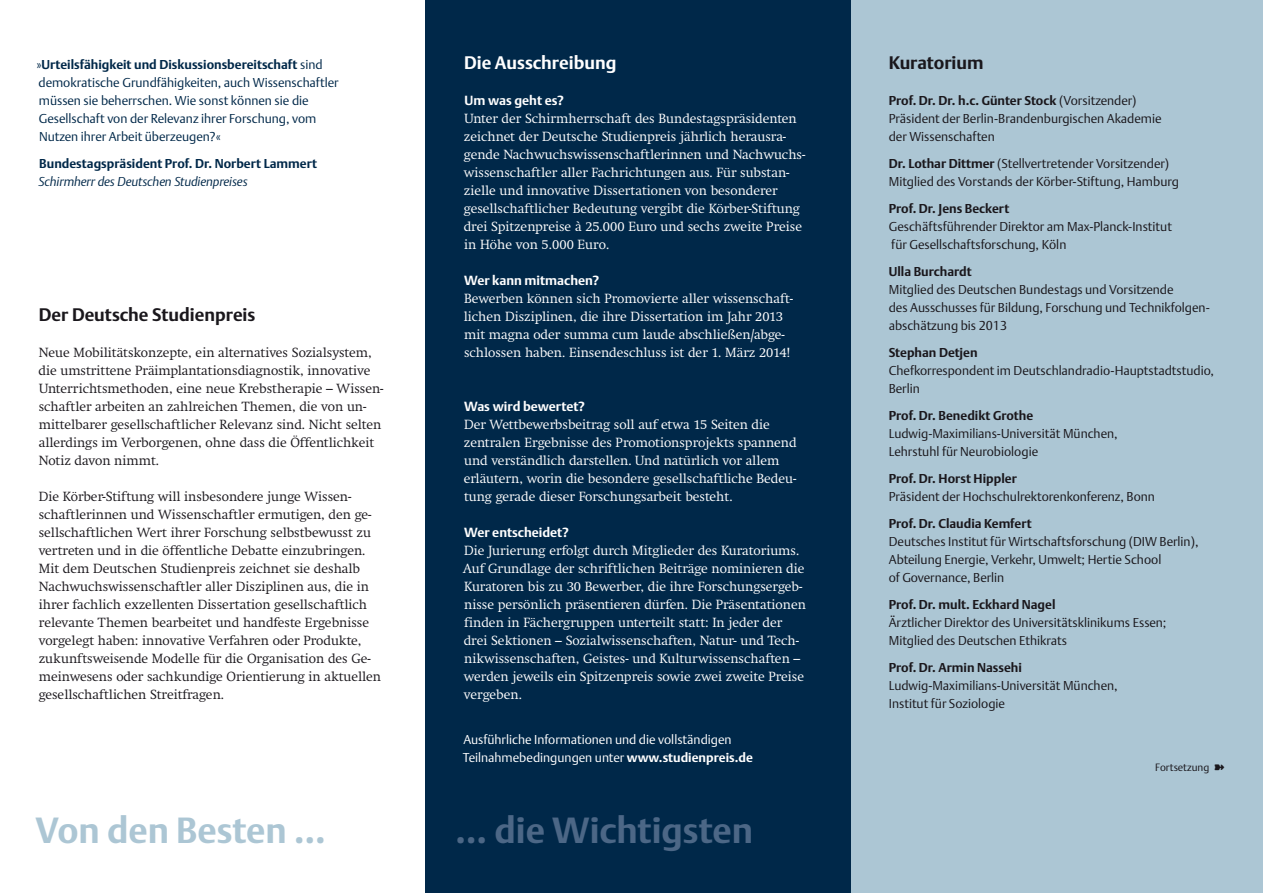
<style>
.page{position:relative;width:1263px;height:893px;background:#fff}
.page>*{position:absolute;margin:0;border:0;box-sizing:border-box;transform-origin:0 0}
.t1{font:700 36px "DTL Argo T";color:#4c6786}
.t2{font:700 36px "DTL Argo T";color:#acc6d4}
.t3{font:700 18px "DTL Argo T";color:#1a171c}
.t4{font:700 18px "DTL Argo T";color:#fff}
.t5{font:300 13.2px/18px "Swift TTU";color:#fff}
.t6{font:300 13.2px/18px "Swift TTU";color:#1a171c}
.t7{font:700 13.2px "DTL Argo T";color:#fff}
.t8{font:300 12.75px/18px "DTL Argo T";color:#1a171c}
.t9{font:300 12.75px/18px "DTL Argo T";color:#002849}
.t10{font:700 12.75px "DTL Argo T";color:#1a171c}
.t11{font:300 12.75px/18px "DTL Argo T";color:#fff}
.t12{font:700 12.75px "DTL Argo T";color:#002849}
.t13{font:italic 300 12.75px "DTL Argo T";letter-spacing:-.005em;color:#002849}
.t14{font:300 10.5px "DTL Argo T";color:#1a171c}
.s1{font-weight:700}
</style>
<div class="page">
<div style="left:838px;top:0;width:425px;height:893px;background:#acc6d4"></div>
<div style="left:425px;top:0;width:425px;height:893px;background:#002849"></div>
<p class="t9" style="left:36px;top:56px;width:304px">»<span class="s1">Urteilsfähigkeit und Diskussionsbereitschaft</span> sind demokratische Grundfähigkeiten, auch Wissenschaftler müssen sie beherrschen. Wie sonst können sie die Gesellschaft von der Relevanz ihrer Forschung, vom Nutzen ihrer Arbeit überzeugen?«</p>
<p class="t12" style="left:39px;top:156px;width:279px">Bundestagspräsident Prof. Dr. Norbert Lammert</p>
<p class="t13" style="left:38px;top:174px;width:211px">Schirmherr des Deutschen Studienpreises</p>
<h2 class="t3" style="left:39px;top:304px;width:218px">Der Deutsche Studienpreis</h2>
<p class="t6" style="left:39px;top:344px;width:346px">Neue Mobilitätskonzepte, ein alternatives Sozialsystem, die umstrittene Präimplantationsdiagnostik, innovative Unterrichtsmethoden, eine neue Krebstherapie – Wissen&shy;schaftler arbeiten an zahlreichen Themen, die von un&shy;mittelbarer gesellschaftlicher Relevanz sind. Nicht selten allerdings im Verborgenen, ohne dass die Öffentlichkeit Notiz davon nimmt.</p>
<p class="t6" style="left:39px;top:488px;width:344px">Die Körber-Stiftung will insbesondere junge Wissen&shy;schaftlerinnen und Wissenschaftler ermutigen, den ge&shy;sellschaftlichen Wert ihrer Forschung selbstbewusst zu vertreten und in die öffentliche Debatte einzubringen.<br>Mit dem Deutschen Studienpreis zeichnet sie deshalb Nachwuchswissenschaftler aller Disziplinen aus, die in ihrer fachlich exzellenten Dissertation gesellschaftlich relevante Themen bearbeitet und handfeste Ergebnisse vorgelegt haben: innovative Verfahren oder Produkte, zukunftsweisende Modelle für die Organisation des Ge&shy;meinwesens oder sachkundige Orientierung in aktuellen gesellschaftlichen Streitfragen.</p>
<h2 class="t4" style="left:464px;top:52px;width:154px">Die Ausschreibung</h2>
<p class="t7" style="left:465px;top:93px;width:101px">Um was geht es?</p>
<p class="t5" style="left:464px;top:110px;width:343px">Unter der Schirmherrschaft des Bundestagspräsidenten zeichnet der Deutsche Studienpreis jährlich herausra&shy;gende Nachwuchswissenschaftlerinnen und Nachwuchs&shy;wissenschaftler aller Fachrichtungen aus. Für substan&shy;zielle und innovative Dissertationen von besonderer gesellschaftlicher Bedeutung vergibt die Körber-Stiftung drei Spitzenpreise à 25.000 Euro und sechs zweite Preise in Höhe von 5.000 Euro.</p>
<p class="t7" style="left:464px;top:273px;width:137px">Wer kann mitmachen?</p>
<p class="t5" style="left:464px;top:290px;width:330px">Bewerben können sich Promovierte aller wissenschaft&shy;lichen Disziplinen, die ihre Dissertation im Jahr 2013 mit magna oder summa cum laude abschließen/abge&shy;schlossen haben. Einsendeschluss ist der 1. März 2014!</p>
<p class="t7" style="left:464px;top:399px;width:122px">Was wird bewertet?</p>
<p class="t5" style="left:464px;top:416px;width:334px">Der Wettbewerbsbeitrag soll auf etwa 15 Seiten die zentralen Ergebnisse des Promotionsprojekts spannend und verständlich darstellen. Und natürlich vor allem erläutern, worin die besondere gesellschaftliche Bedeu&shy;tung gerade dieser Forschungsarbeit besteht.</p>
<p class="t7" style="left:464px;top:525px;width:106px">Wer entscheidet?</p>
<p class="t5" style="left:463px;top:542px;width:344px">Die Jurierung erfolgt durch Mitglieder des Kuratoriums.<br>Auf Grundlage der schriftlichen Beiträge nominieren die Kuratoren bis zu 30 Bewerber, die ihre Forschungsergeb&shy;nisse persönlich präsentieren dürfen. Die Präsentationen finden in Fächergruppen unterteilt statt: In jeder der drei Sektionen – Sozialwissenschaften, Natur- und Tech&shy;nikwissenschaften, Geistes- und Kulturwissenschaften – werden jeweils ein Spitzenpreis sowie zwei zweite Preise vergeben.</p>
<p class="t11" style="left:463px;top:731px;width:292px">Ausführliche Informationen und die vollständigen<br>Teilnahmebedingungen unter <span class="s1">www.studienpreis.de</span></p>
<h1 class="t2" style="left:36px;top:809px;width:292px">Von den Besten …</h1>
<h1 class="t1" style="left:456px;top:809px;width:299px">… die Wichtigsten</h1>
<h2 class="t3" style="left:889px;top:52px;width:96px">Kuratorium</h2>
<p class="t8" style="left:889px;top:92px;width:274px"><span class="s1">Prof. Dr. Dr. h.c. Günter Stock</span> (Vorsitzender)<br>Präsident der Berlin-Brandenburgischen Akademie der Wissenschaften</p>
<p class="t8" style="left:889px;top:155px;width:292px"><span class="s1">Dr. Lothar Dittmer</span> (Stellvertretender Vorsitzender)<br>Mitglied des Vorstands der Körber-Stiftung, Hamburg</p>
<p class="t10" style="left:889px;top:201px;width:122px">Prof. Dr. Jens Beckert</p>
<p class="t8" style="left:889px;top:218px;width:285px">Geschäftsführender Direktor am Max-Planck-Institut für Gesellschaftsforschung, Köln</p>
<p class="t10" style="left:889px;top:264px;width:85px">Ulla Burchardt</p>
<p class="t8" style="left:889px;top:281px;width:322px">Mitglied des Deutschen Bundestags und Vorsitzende<br>des Ausschusses für Bildung, Forschung und Technikfolgen&shy;abschätzung bis 2013</p>
<p class="t10" style="left:889px;top:345px;width:90px">Stephan Detjen</p>
<p class="t8" style="left:889px;top:362px;width:327px">Chefkorrespondent im Deutschlandradio-Hauptstadtstudio,<br>Berlin</p>
<p class="t10" style="left:889px;top:408px;width:146px">Prof. Dr. Benedikt Grothe</p>
<p class="t8" style="left:889px;top:425px;width:230px">Ludwig-Maximilians-Universität München,<br>Lehrstuhl für Neurobiologie</p>
<p class="t10" style="left:889px;top:471px;width:130px">Prof. Dr. Horst Hippler</p>
<p class="t8" style="left:889px;top:488px;width:268px">Präsident der Hochschulrektorenkonferenz, Bonn</p>
<p class="t10" style="left:889px;top:516px;width:144px">Prof. Dr. Claudia Kemfert</p>
<p class="t8" style="left:889px;top:533px;width:311px">Deutsches Institut für Wirtschaftsforschung (DIW Berlin),<br>Abteilung Energie, Verkehr, Umwelt; Hertie School<br>of Governance, Berlin</p>
<p class="t10" style="left:889px;top:597px;width:168px">Prof. Dr. mult. Eckhard Nagel</p>
<p class="t8" style="left:889px;top:614px;width:279px">Ärztlicher Direktor des Universitätsklinikums Essen;<br>Mitglied des Deutschen Ethikrats</p>
<p class="t10" style="left:889px;top:660px;width:135px">Prof. Dr. Armin Nassehi</p>
<p class="t8" style="left:889px;top:677px;width:230px">Ludwig-Maximilians-Universität München,<br>Institut für Soziologie</p>
<p class="t14" style="left:1155px;top:761px;width:71px">Fortsetzung ➽</p>
</div>
